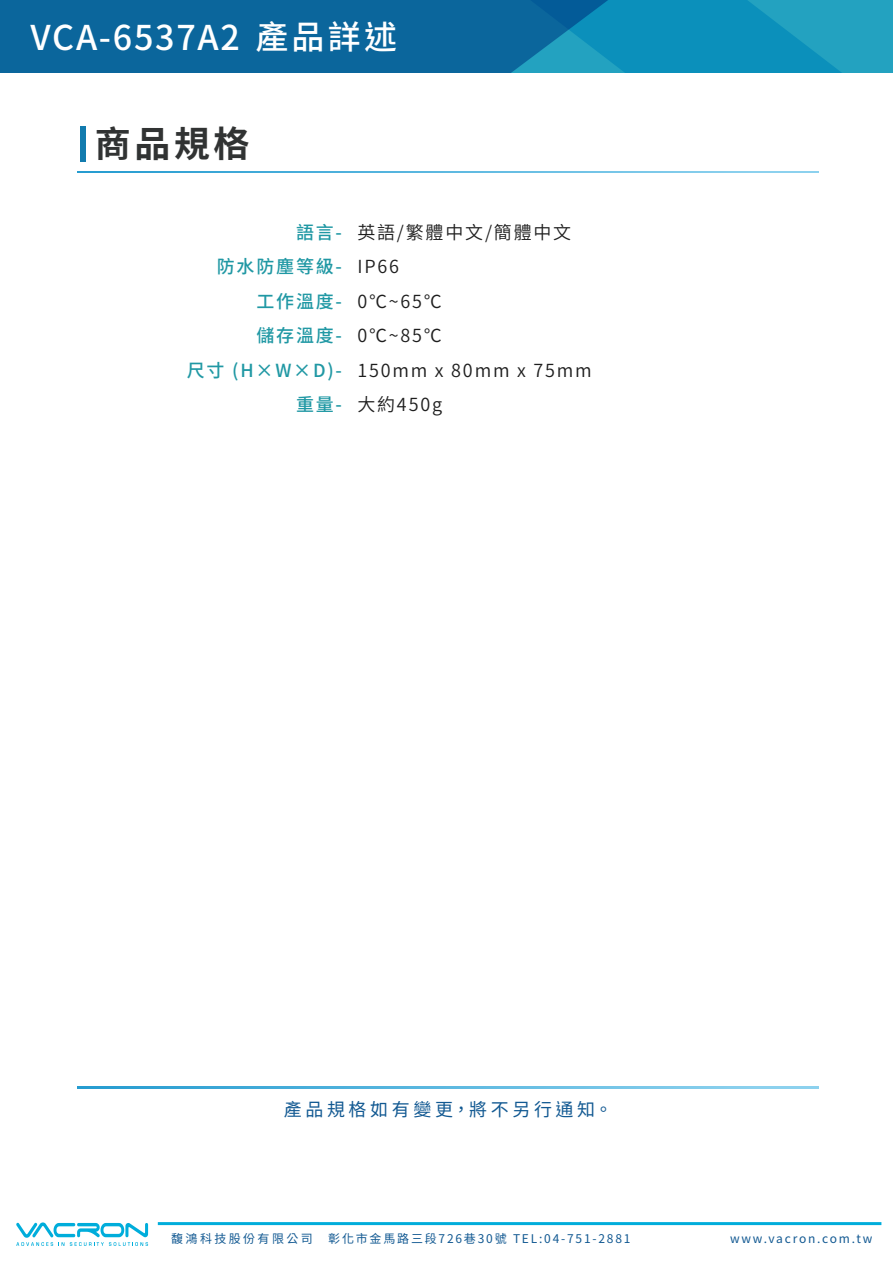
<style>
.page{position:relative;width:893px;height:1263px;background:#fff}
.page>*{position:absolute;margin:0;border:0;box-sizing:border-box;transform-origin:0 0}
.t1{font:700 36px "Noto Sans CJ Ktc";color:#313333}
.t2{font:500 34.2px "Noto Sans CJ Ktc";letter-spacing:.05em;color:#fff}
.t3{font:600 18px/34.5px "Noto Sans CJ Ktc";letter-spacing:.1em;color:#1e1e1e}
.t4{font:500 18px/34.5px "Noto Sans CJ Ktc";letter-spacing:.1em;color:#2098a4;text-align:right}
.t5{font:18px "Noto Sans Mono CJ Ktc";letter-spacing:.2em;color:#125992}
.t6{font:12px "Noto Sans CJ Ktc";letter-spacing:.15em;color:#125992}
.t7{font:12px "Noto Sans CJ Ktc";letter-spacing:.2em;color:#125992}
.s1{font-size:33px}
</style>
<div class="page">
<svg style="left:77px;top:1087px;width:741px;height:1px"></svg>
<svg style="left:754px;top:0;width:139px;height:73px;background:#1b9cbe"></svg>
<svg style="left:0;top:0;width:754px;height:73px;background:#0b71a3"></svg>
<svg style="left:77px;top:171px;width:741px;height:1px"></svg>
<div style="left:80px;top:127px;width:6px;height:35px;background:#127bae"></div>
<svg style="left:16px;top:1222px;width:132px;height:24px"></svg>
<hr style="left:158px;top:1222px;width:723px;height:3px;background:#00addb">
<h2 class="t2" style="left:31px;top:18px;width:368px">VCA-6537A2 <span class="s1">產品詳述</span></h2>
<h1 class="t1" style="left:95px;top:124px;width:156px">商品規格</h1>
<p class="t4" style="left:187px;top:215px;width:157px">語言-<br>防水防塵等級-<br>工作溫度-<br>儲存溫度-<br>尺寸 (H×W×D)-重量-</p>
<p class="t3" style="left:357px;top:215px;width:236px">英語/繁體中文/簡體中文<br>IP66<br>0℃~65℃<br>0℃~85℃<br>150mm x 80mm x 75mm大約450g</p>
<p class="t5" style="left:284px;top:1099px;width:330px">產品規格如有變更，將不另行通知。</p>
<p class="t7" style="left:171px;top:1232px;width:143px">馥鴻科技股份有限公司</p>
<p class="t6" style="left:328px;top:1232px;width:304px">彰化市金馬路三段726巷30號 TEL:04-751-2881</p>
<p class="t6" style="left:730px;top:1232px;width:144px">www.vacron.com.tw</p>
</div>
